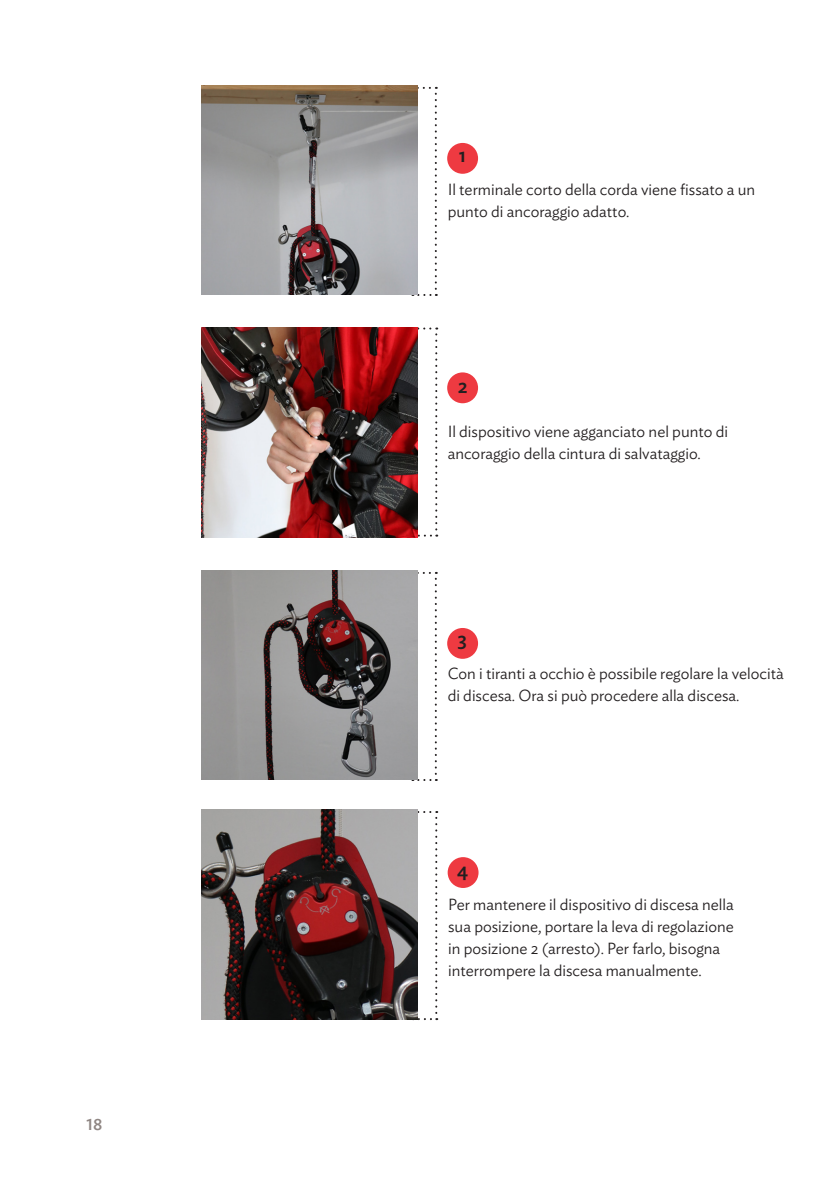
<style>
.page{position:relative;width:840px;height:1191px;background:#fff}
.page>*{position:absolute;margin:0;border:0;box-sizing:border-box;transform-origin:0 0}
.Unterüberschrift{font:500 20px "Ideal Sans";color:#231f20}
.Copy{font:300 16px/22px "Ideal Sans";color:#231f20}
.Paginierung{font:500 16px "Ideal Sans";color:#8f8683}
</style>
<div class="page">
<div style="left:447px;top:628px;width:31px;height:31px;background:#ee3a41;border-radius:50%"></div>
<svg style="left:412px;top:572px;width:24px;height:209px"></svg>
<img style="left:202px;top:570px;width:215px;height:210px">
<div style="left:447px;top:857px;width:31px;height:31px;background:#ee3a41;border-radius:50%"></div>
<svg style="left:412px;top:811px;width:25px;height:209px"></svg>
<img style="left:202px;top:809px;width:215px;height:210px">
<div style="left:447px;top:372px;width:31px;height:31px;background:#ee3a41;border-radius:50%"></div>
<svg style="left:417px;top:327px;width:20px;height:209px"></svg>
<img style="left:202px;top:327px;width:215px;height:210px">
<div style="left:447px;top:143px;width:31px;height:31px;background:#ee3a41;border-radius:50%"></div>
<svg style="left:412px;top:87px;width:24px;height:209px"></svg>
<img style="left:201px;top:85px;width:216px;height:210px">
<p class="Paginierung" style="left:86px;top:1112px;width:17px">18</p>
<p class="Unterüberschrift" style="left:458px;top:140px;width:9px">1</p>
<p class="Copy" style="left:447px;top:177px;width:309px">Il terminale corto della corda viene fissato a un punto di ancoraggio adatto.</p>
<p class="Unterüberschrift" style="left:457px;top:371px;width:11px">2</p>
<p class="Copy" style="left:447px;top:419px;width:282px">Il dispositivo viene agganciato nel punto di ancoraggio della cintura di salvataggio.</p>
<p class="Unterüberschrift" style="left:457px;top:624px;width:11px">3</p>
<p class="Copy" style="left:447px;top:661px;width:337px">Con i tiranti a occhio è possibile regolare la velocità di discesa. Ora si può procedere alla discesa.</p>
<p class="Unterüberschrift" style="left:457px;top:855px;width:12px">4</p>
<p class="Copy" style="left:448px;top:892px;width:287px">Per mantenere il dispositivo di discesa nella sua posizione, portare la leva di regolazione in posizione 2 (arresto). Per farlo, bisogna interrompere la discesa manualmente.</p>
</div>
